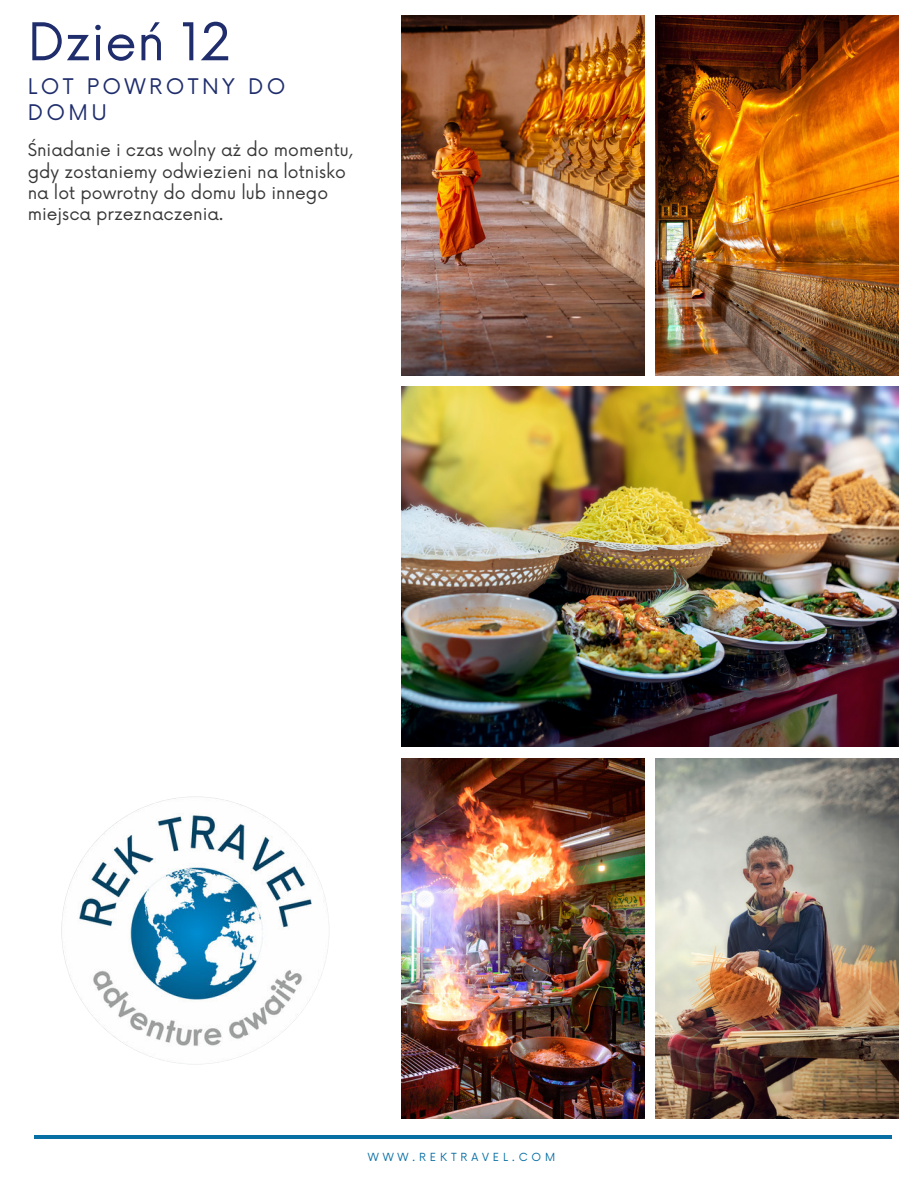
<style>
.page{position:relative;width:918px;height:1188px;background:#fff}
.page>*{position:absolute;margin:0;border:0;box-sizing:border-box;transform-origin:0 0}
.t1{font:50.7px "Now";color:#1f2d6c}
.t2{font:21px/25.8px "Now";letter-spacing:.16em;color:#1f2d6c}
.t3{font:17.1px/21.3px "Now";color:#373737}
.t4{font:10.95px "Now";letter-spacing:.36em;color:#086fa5}
</style>
<div class="page">
<hr style="left:35px;top:1136px;width:857px;height:3px;background:#086fa5">
<img style="left:402px;top:16px;width:243px;height:360px">
<img style="left:656px;top:16px;width:243px;height:360px">
<img style="left:402px;top:387px;width:497px;height:360px">
<img style="left:402px;top:758px;width:243px;height:360px">
<img style="left:656px;top:758px;width:243px;height:360px">
<img style="left:61px;top:796px;width:268px;height:269px;border-radius:50%">
<h1 class="t1" style="left:28px;top:1px;width:205px">Dzień 12</h1>
<p class="t2" style="left:28px;top:72px;width:259px">LOT POWROTNY DO<br>DOMU</p>
<p class="t3" style="left:28px;top:138px;width:326px">Śniadanie i czas wolny aż do momentu, gdy zostaniemy odwiezieni na lotnisko na lot powrotny do domu lub innego miejsca przeznaczenia.</p>
<p class="t4" style="left:368px;top:1149px;width:189px">WWW.REKTRAVEL.COM</p>
</div>
